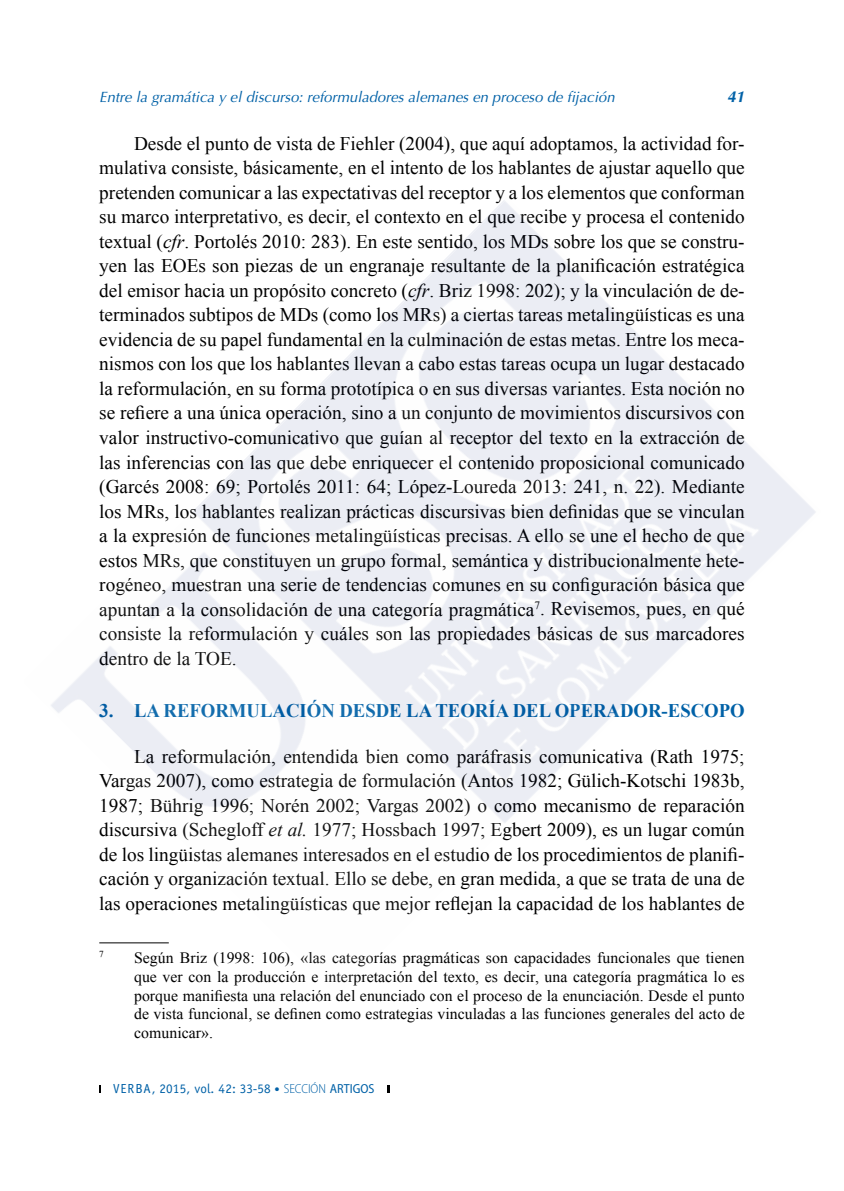
<style>
.page{position:relative;width:844px;height:1191px;background:#fff}
.page>*{position:absolute;margin:0;border:0;box-sizing:border-box;transform-origin:0 0}
.t1{font:19.25px/24.5px "Times New Roman";color:#000;text-align:justify}
.t2{font:700 19.25px "Times New Roman";color:#0061a7}
.t3{font:15.75px/18.9px "Times New Roman";letter-spacing:.005em;color:#000;text-align:justify}
.t4{font:italic 700 15.75px "Optima";color:#0061a7}
.t5{font:italic 14.88px "Optima";color:#0061a7}
.t6{font:13.12px "Officina Sans";letter-spacing:.01em;color:#0061a7}
.t7{font:9.1px "Times New Roman";color:#000}
.s1{font-style:italic}
.s2{font-size:10.5px}
.s3{font-family:"Myriad Pro";font-weight:300;font-stretch:semi-condensed}
.s4{font-family:"Myriad Pro";font-stretch:semi-condensed}
</style>
<div class="page">
<svg style="left:99px;top:1085px;width:2px;height:8px"></svg>
<svg style="left:387px;top:1085px;width:2px;height:8px"></svg>
<img style="left:51px;top:200px;width:765px;height:744px">
<p class="t5" style="left:99px;top:88px;width:516px">Entre la gramática y el discurso: reformuladores alemanes en proceso de fijación</p>
<p class="t4" style="left:727px;top:87px;width:19px">41</p>
<p class="t1" style="left:99px;top:131px;width:646px;text-indent:35px">Desde el punto de vista de Fiehler (2004), que aquí adoptamos, la actividad for&shy;mulativa consiste, básicamente, en el intento de los hablantes de ajustar aquello que pretenden comunicar a las expectativas del receptor y a los elementos que conforman su marco interpretativo, es decir, el contexto en el que recibe y procesa el contenido textual (<span class="s1">cfr</span>. Portolés 2010: 283). En este sentido, los MDs sobre los que se constru&shy;yen las EOEs son piezas de un engranaje resultante de la planificación estratégica del emisor hacia un propósito concreto (<span class="s1">cfr</span>. Briz 1998: 202); y la vinculación de de&shy;terminados subtipos de MDs (como los MRs) a ciertas tareas metalingüísticas es una evidencia de su papel fundamental en la culminación de estas metas. Entre los meca&shy;nismos con los que los hablantes llevan a cabo estas tareas ocupa un lugar destacado la reformulación, en su forma prototípica o en sus diversas variantes. Esta noción no se refiere a una única operación, sino a un conjunto de movimientos discursivos con valor instructivo-comunicativo que guían al receptor del texto en la extracción de las inferencias con las que debe enriquecer el contenido proposicional comunicado (Garcés 2008: 69; Portolés 2011: 64; López-Loureda 2013: 241, n. 22). Mediante los MRs, los hablantes realizan prácticas discursivas bien definidas que se vinculan a la expresión de funciones metalingüísticas precisas. A ello se une el hecho de que estos MRs, que constituyen un grupo formal, semántica y distribucionalmente hete&shy;rogéneo, muestran una serie de tendencias comunes en su configuración básica que apuntan a la consolidación de una categoría pragmática<sup>7</sup>. Revisemos, pues, en qué consiste la reformulación y cuáles son las propiedades básicas de sus marcadores dentro de la TOE.</p>
<p class="t2" style="left:99px;top:697px;width:79px">3. LA REFORMULACIÓN</p>
<p class="t2" style="left:339px;top:697px;width:14px">DESDE</p>
<p class="t2" style="left:406px;top:697px;width:55px">LA TEORÍA</p>
<p class="t2" style="left:512px;top:697px;width:14px">DEL</p>
<p class="t2" style="left:554px;top:697px;width:29px">OPERADOR</p>
<p class="t2" style="left:661px;top:697px;width:33px">-ESCOPO</p>
<p class="t1" style="left:99px;top:743px;width:646px;text-indent:35px">La reformulación, entendida bien como paráfrasis comunicativa (Rath 1975; Vargas 2007), como estrategia de formulación (Antos 1982; Gülich-Kotschi 1983b, 1987; Bührig 1996; Norén 2002; Vargas 2002) o como mecanismo de reparación discursiva (Schegloff <span class="s1">et al.</span> 1977; Hossbach 1997; Egbert 2009), es un lugar común de los lingüistas alemanes interesados en el estudio de los procedimientos de planifi&shy;cación y organización textual. Ello se debe, en gran medida, a que se trata de una de las operaciones metalingüísticas que mejor reflejan la capacidad de los hablantes de</p>
<p class="t7" style="left:99px;top:948px;width:6px">7</p>
<p class="t3" style="left:134px;top:947px;width:612px">Según Briz (1998: 106), «las categorías pragmáticas son capacidades funcionales que tienen que ver con la producción e interpretación del texto, es decir, una categoría pragmática lo es porque manifiesta una relación del enunciado con el proceso de la enunciación. Desde el punto de vista funcional, se definen como estrategias vinculadas a las funciones generales del acto de comunicar».</p>
<p class="t6" style="left:113px;top:1081px;width:263px">VERBA, 2015, vol. 42: 33-58 <span class="s2">•</span> <span class="s3">SECCIÓN</span> <span class="s4">ARTIGOS</span></p>
</div>
